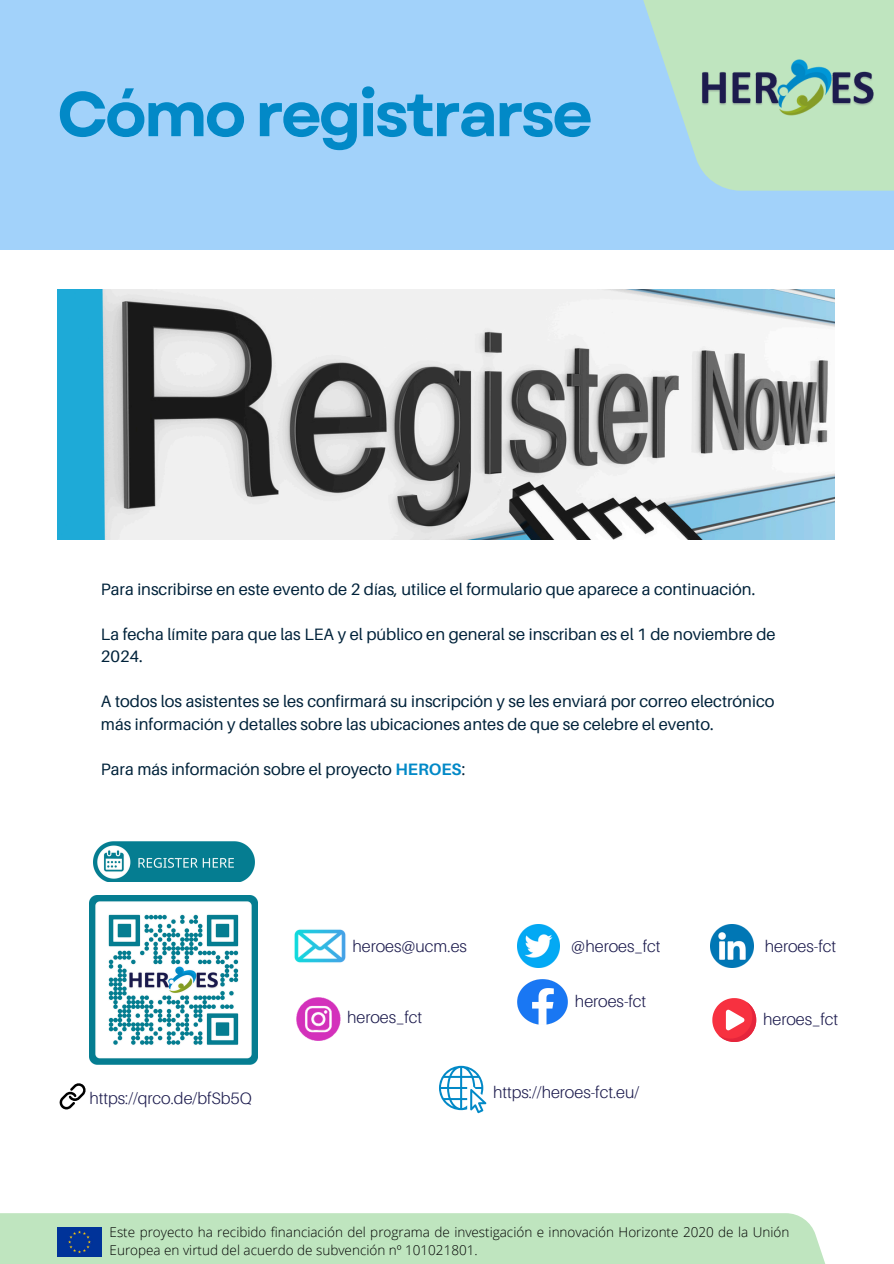
<style>
.page{position:relative;width:894px;height:1264px;background:#fff}
.page>*{position:absolute;margin:0;border:0;box-sizing:border-box;transform-origin:0 0}
.t1{font:700 63px "Garet";letter-spacing:-.05em;color:#0289c7}
.t2{font:16.5px/22.5px "Aileron";color:#00223a}
.t3{font:300 16.5px "Aileron";color:#1d1c4e}
.t4{font:300 13.5px/18px "Open Sans";color:#000}
.s1{font-weight:700;color:#0289c7}
</style>
<div class="page">
<div style="left:0;top:0;width:893px;height:250px;background:#a2d2fa"></div>
<svg style="left:643px;top:0;width:250px;height:191px;fill:#bfe5bf"></svg>
<div style="left:0;top:1213px;width:835px;height:50px;background:#bfe5bf"></div>
<img style="left:701px;top:60px;width:172px;height:56px">
<img style="left:57px;top:1227px;width:44px;height:29px">
<img style="left:57px;top:290px;width:776px;height:250px">
<img style="left:294px;top:929px;width:52px;height:34px">
<img style="left:517px;top:924px;width:42px;height:43px">
<img style="left:710px;top:924px;width:43px;height:43px">
<svg style="left:439px;top:1065px;width:47px;height:48px"></svg>
<svg style="left:712px;top:998px;width:44px;height:43px"></svg>
<img style="left:517px;top:979px;width:50px;height:45px">
<img style="left:296px;top:997px;width:44px;height:43px">
<img style="left:89px;top:895px;width:168px;height:170px">
<img style="left:93px;top:841px;width:161px;height:41px">
<svg style="left:59px;top:1083px;width:27px;height:26px"></svg>
<p class="t1" style="left:57px;top:69px;width:537px">Cómo registrarse</p>
<h2 class="t2" style="left:101px;top:577px;width:655px">Para inscribirse en este evento de 2 días, utilice el formulario que aparece a continuación.</h2>
<h2 class="t2" style="left:101px;top:622px;width:676px">La fecha límite para que las LEA y el público en general se inscriban es el 1 de noviembre de<br>2024.</h2>
<h2 class="t2" style="left:101px;top:690px;width:674px">A todos los asistentes se les confirmará su inscripción y se les enviará por correo electrónico más información y detalles sobre las ubicaciones antes de que se celebre el evento.</h2>
<h2 class="t2" style="left:101px;top:757px;width:366px">Para más información sobre el proyecto <span class="s1">HEROES</span>:</h2>
<h2 class="t3" style="left:352px;top:936px;width:116px">heroes@ucm.es</h2>
<h2 class="t3" style="left:571px;top:936px;width:91px">@heroes_fct</h2>
<h2 class="t3" style="left:764px;top:936px;width:73px">heroes-fct</h2>
<p class="t3" style="left:89px;top:1088px;width:164px">https://qrco.de/bfSb5Q</p>
<h2 class="t3" style="left:347px;top:1006px;width:77px">heroes_fct</h2>
<h2 class="t3" style="left:574px;top:990px;width:73px">heroes-fct</h2>
<p class="t3" style="left:493px;top:1081px;width:148px">https://heroes-fct.eu/</p>
<h2 class="t3" style="left:762px;top:1008px;width:77px">heroes_fct</h2>
<p class="t4" style="left:110px;top:1223px;width:681px">Este proyecto ha recibido financiación del programa de investigación e innovación Horizonte 2020 de la Unión<br>Europea en virtud del acuerdo de subvención nº 101021801.</p>
</div>
